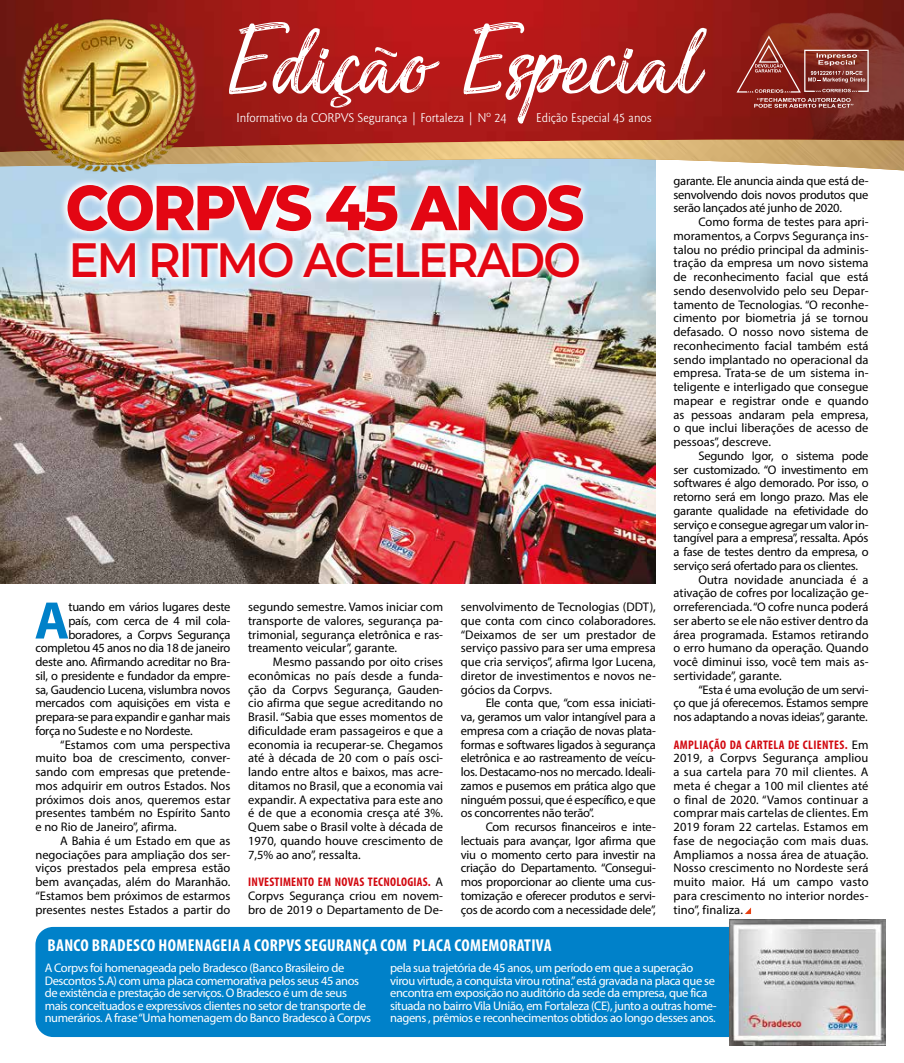
<style>
.page{position:relative;width:904px;height:1063px;background:#fff}
.page>*{position:absolute;margin:0;border:0;box-sizing:border-box;transform-origin:0 0}
.t1{font:123px "Sensations and Qualities";color:#fff}
.t2{font:800 63.25px "Montserrat";letter-spacing:-.04em;color:#e30613;scale:.92 1}
.t3{font:700 53.25px "Myriad Pro";color:#0081c9}
.t4{font:600 48.25px "Montserrat";letter-spacing:-.04em;color:#e30613;scale:.92 1}
.t5{font:700 condensed 17.25px "Myriad Pro";letter-spacing:.02em;color:#fff}
.t6{font:13.12px "Goudy Sans Std";color:#fff}
.t7{font:12.5px/13.8px "Myriad Pro";letter-spacing:-.01em;color:#000;text-align:justify}
.t8{font:12.5px/12.5px "Myriad Pro";letter-spacing:-.03em;color:#fff}
.s1{font-weight:700;font-stretch:condensed;color:#d20a11}
</style>
<div class="page">
<img style="left:0;top:184px;width:655px;height:400px">
<svg style="left:59px;top:184px;width:532px;height:101px"></svg>
<img style="left:0;top:0;width:731px;height:130px">
<img style="left:731px;top:0;width:173px;height:130px">
<svg style="left:736px;top:35px;width:132px;height:73px;background:#933e37"></svg>
<svg style="left:0;top:130px;width:904px;height:54px"></svg>
<img style="left:0;top:140px;width:904px;height:30px">
<img style="left:13px;top:9px;width:192px;height:171px">
<div style="left:35px;top:927px;width:833px;height:110px;background:#0081c9;border-radius:18px"></div>
<img style="left:729px;top:920px;width:156px;height:125px">
<svg style="left:745px;top:908px;width:6px;height:6px"></svg>
<h1 class="t1" style="left:224px;top:5px;width:482px">Edição Especial</h1>
<p class="t6" style="left:236px;top:110px;width:271px">Informativo da CORPVS Segurança | Fortaleza | N<sup>O</sup> 24</p>
<p class="t6" style="left:536px;top:110px;width:117px">Edição Especial 45 anos</p>
<h2 class="t2" style="left:66px;top:161px;width:565px">CORPVS 45 ANOS</h2>
<h3 class="t4" style="left:69px;top:225px;width:558px">EM RITMO ACELERADO</h3>
<h3 class="t3" style="left:35px;top:586px;width:36px">A</h3>
<p class="t7" style="left:68px;top:600px;width:163px">tuando em vários lugares deste</p>
<p class="t7" style="left:68px;top:614px;width:163px">país, com cerca de 4 mil cola-</p>
<p class="t7" style="left:68px;top:627px;width:163px">boradores, a Corpvs Segurança</p>
<p class="t7" style="left:35px;top:641px;width:196px">completou 45 anos no dia 18 de janeiro</p>
<p class="t7" style="left:35px;top:655px;width:196px">deste ano. Afirmando acreditar no Bra-</p>
<p class="t7" style="left:35px;top:669px;width:196px">sil, o presidente e fundador da empre-</p>
<p class="t7" style="left:35px;top:682px;width:196px">sa, Gaudencio Lucena, vislumbra novos</p>
<p class="t7" style="left:35px;top:696px;width:196px">mercados com aquisições em vista e</p>
<p class="t7" style="left:35px;top:710px;width:196px">prepara-se para expandir e ganhar mais</p>
<p class="t7" style="left:35px;top:724px;width:159px">força no Sudeste e no Nordeste.</p>
<p class="t7" style="left:60px;top:737px;width:172px">“Estamos com uma perspectiva</p>
<p class="t7" style="left:35px;top:751px;width:196px">muito boa de crescimento, conver-</p>
<p class="t7" style="left:35px;top:765px;width:196px">sando com empresas que pretende-</p>
<p class="t7" style="left:35px;top:779px;width:196px">mos adquirir em outros Estados. Nos</p>
<p class="t7" style="left:35px;top:792px;width:196px">próximos dois anos, queremos estar</p>
<p class="t7" style="left:35px;top:806px;width:196px">presentes também no Espírito Santo</p>
<p class="t7" style="left:35px;top:820px;width:143px">e no Rio de Janeiro”, afirma.</p>
<p class="t7" style="left:60px;top:834px;width:172px">A Bahia é um Estado em que as</p>
<p class="t7" style="left:35px;top:847px;width:196px">negociações para ampliação dos ser-</p>
<p class="t7" style="left:35px;top:861px;width:196px">viços prestados pela empresa estão</p>
<p class="t7" style="left:35px;top:875px;width:196px">bem avançadas, além do Maranhão.</p>
<p class="t7" style="left:35px;top:889px;width:196px">“Estamos bem próximos de estarmos</p>
<p class="t7" style="left:35px;top:902px;width:196px">presentes nestes Estados a partir do</p>
<p class="t7" style="left:248px;top:600px;width:196px">segundo semestre. Vamos iniciar com transporte de valores, segurança pa&shy;trimonial, segurança eletrônica e ras&shy;treamento veicular”, garante.</p>
<p class="t7" style="left:248px;top:655px;width:196px;text-indent:25px">Mesmo passando por oito crises econômicas no país desde a funda&shy;ção da Corpvs Segurança, Gauden&shy;cio afirma que segue acreditando no Brasil. “Sabia que esses momentos de dificuldade eram passageiros e que a economia ia recuperar-se. Chegamos até à década de 20 com o país osci&shy;lando entre altos e baixos, mas acre&shy;ditamos no Brasil, que a economia vai expandir. A expectativa para este ano é de que a economia cresça até 3%.<br>Quem sabe o Brasil volte à década de 1970, quando houve crescimento de 7,5% ao ano”, ressalta.</p>
<p class="t7" style="left:248px;top:875px;width:196px"><span class="s1">INVESTIMENTO EM NOVAS TECNOLOGIAS.</span> A Corpvs Segurança criou em novem&shy;bro de 2019 o Departamento de De-</p>
<p class="t7" style="left:461px;top:600px;width:196px">senvolvimento de Tecnologias (DDT), que conta com cinco colaboradores. “Deixamos de ser um prestador de serviço passivo para ser uma empresa que cria serviços”, afirma Igor Lucena, diretor de investimentos e novos ne&shy;gócios da Corpvs.</p>
<p class="t7" style="left:461px;top:696px;width:196px;text-indent:25px">Ele conta que, “com essa iniciati&shy;va, geramos um valor intangível para a empresa com a criação de novas plata&shy;formas e softwares ligados à segurança eletrônica e ao rastreamento de veícu&shy;los. Destacamo-nos no mercado. Ideali&shy;zamos e pusemos em prática algo que ninguém possui, que é específico, e que os concorrentes não terão”.</p>
<p class="t7" style="left:461px;top:820px;width:196px;text-indent:25px">Com recursos financeiros e inte&shy;lectuais para avançar, Igor afirma que viu o momento certo para investir na criação do Departamento. “Consegui&shy;mos proporcionar ao cliente uma cus&shy;tomização e oferecer produtos e servi&shy;ços de acordo com a necessidade dele”,</p>
<h3 class="t5" style="left:47px;top:935px;width:505px">BANCO BRADESCO HOMENAGEIA A CORPVS SEGURANÇA COM PLACA COMEMORATIVA</h3>
<p class="t7" style="left:673px;top:174px;width:196px">garante. Ele anuncia ainda que está de&shy;senvolvendo dois novos produtos que serão lançados até junho de 2020.</p>
<p class="t7" style="left:673px;top:215px;width:196px;text-indent:25px">Como forma de testes para apri&shy;moramentos, a Corpvs Segurança ins&shy;talou no prédio principal da adminis&shy;tração da empresa um novo sistema de reconhecimento facial que está sendo desenvolvido pelo seu Depar&shy;tamento de Tecnologias. “O reconhe&shy;cimento por biometria já se tornou defasado. O nosso novo sistema de reconhecimento facial também está sendo implantado no operacional da empresa. Trata-se de um sistema in&shy;teligente e interligado que consegue mapear e registrar onde e quando as pessoas andaram pela empresa, o que inclui liberações de acesso de pessoas”, descreve.</p>
<p class="t7" style="left:698px;top:449px;width:172px">Segundo Igor, o sistema pode</p>
<p class="t7" style="left:673px;top:462px;width:196px">ser customizado. “O investimento em</p>
<p class="t7" style="left:673px;top:476px;width:196px">softwares é algo demorado. Por isso, o</p>
<p class="t7" style="left:673px;top:490px;width:196px">retorno será em longo prazo. Mas ele</p>
<p class="t7" style="left:673px;top:504px;width:196px">garante qualidade na efetividade do</p>
<p class="t7" style="left:673px;top:517px;width:196px">serviço e consegue agregar um valor in-</p>
<p class="t7" style="left:673px;top:531px;width:196px">tangível para a empresa”, ressalta. Após</p>
<p class="t7" style="left:673px;top:545px;width:196px">a fase de testes dentro da empresa, o</p>
<p class="t7" style="left:673px;top:559px;width:186px">serviço será ofertado para os clientes.</p>
<p class="t7" style="left:698px;top:572px;width:172px">Outra novidade anunciada é a</p>
<p class="t7" style="left:673px;top:586px;width:196px">ativação de cofres por localização ge-</p>
<p class="t7" style="left:673px;top:600px;width:196px">orreferenciada. “O cofre nunca poderá</p>
<p class="t7" style="left:673px;top:614px;width:196px">ser aberto se ele não estiver dentro da</p>
<p class="t7" style="left:673px;top:627px;width:196px">área programada. Estamos retirando</p>
<p class="t7" style="left:673px;top:641px;width:196px">o erro humano da operação. Quando</p>
<p class="t7" style="left:673px;top:655px;width:196px">você diminui isso, você tem mais as-</p>
<p class="t7" style="left:673px;top:669px;width:110px">sertividade”, garante.</p>
<p class="t7" style="left:698px;top:682px;width:172px">“Esta é uma evolução de um servi-</p>
<p class="t7" style="left:673px;top:696px;width:196px">ço que já oferecemos. Estamos sempre</p>
<p class="t7" style="left:673px;top:710px;width:196px">nos adaptando a novas ideias”, garante.</p>
<p class="t7" style="left:673px;top:737px;width:196px"><span class="s1">AMPLIAÇÃO DA CARTELA DE CLIENTES.</span> Em 2019, a Corpvs Segurança ampliou a sua cartela para 70 mil clientes. A meta é chegar a 100 mil clientes até o final de 2020. “Vamos continuar a comprar mais cartelas de clientes. Em 2019 foram 22 cartelas. Estamos em fase de negociação com mais duas.<br>Ampliamos a nossa área de atuação.<br>Nosso crescimento no Nordeste será muito maior. Há um campo vasto para crescimento no interior nordes&shy;tino”, finaliza.</p>
<p class="t8" style="left:45px;top:961px;width:328px">A Corpvs foi homenageada pelo Bradesco (Banco Brasileiro de Descontos S.A) com uma placa comemorativa pelos seus 45 anos de existência e prestação de serviços. O Bradesco é um de seus mais conceituados e expressivos clientes no setor de transporte de numerários. A frase “Uma homenagem do Banco Bradesco à Corpvs</p>
<p class="t8" style="left:390px;top:961px;width:328px">pela sua trajetória de 45 anos, um período em que a superação virou virtude, a conquista virou rotina.” está gravada na placa que se encontra em exposição no auditório da sede da empresa, que fica situada no bairro Vila União, em Fortaleza (CE), junto a outras home&shy;nagens , prêmios e reconhecimentos obtidos ao longo desses anos.</p>
</div>
